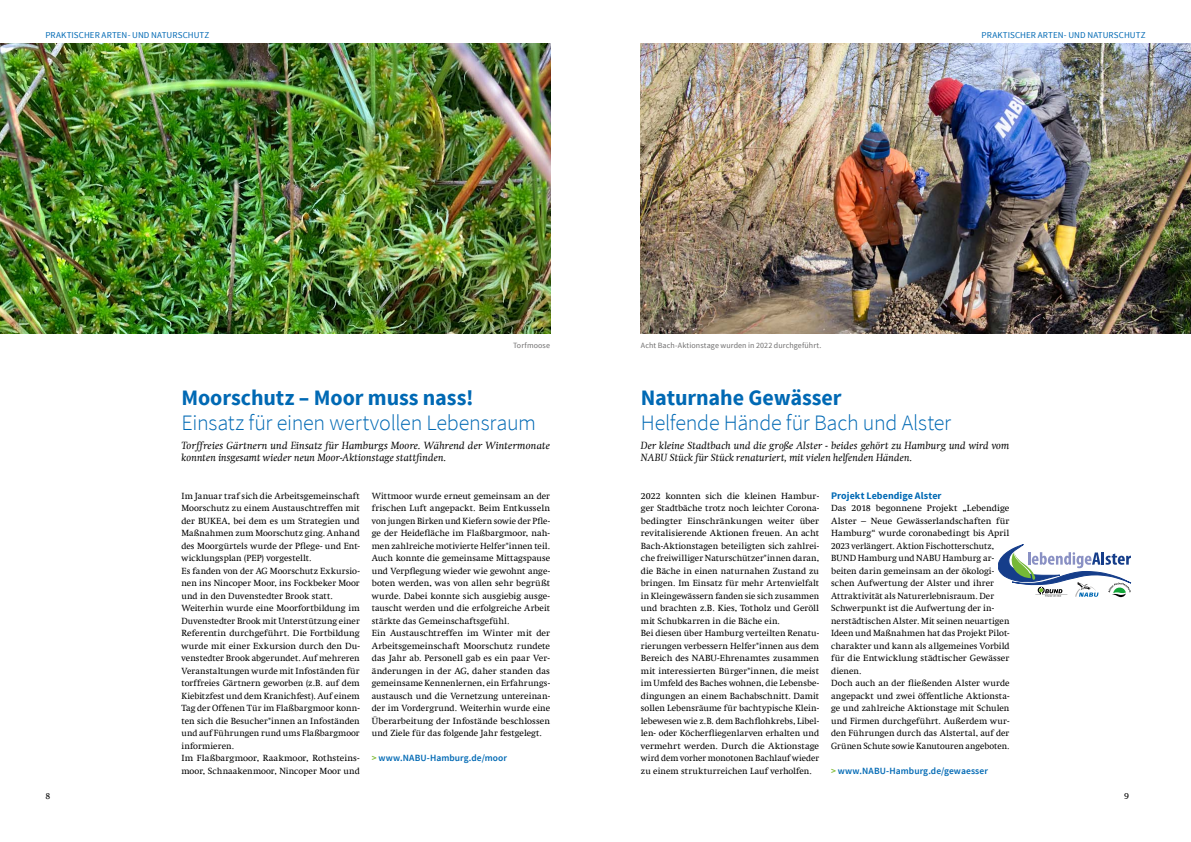
<style>
.page{position:relative;width:1191px;height:842px;background:#fff}
.page>*{position:absolute;margin:0;border:0;box-sizing:border-box;transform-origin:0 0}
.t1{font:300 22px "Source Sans Pro";letter-spacing:-.01em;color:#0069b4}
.t2{font:700 22px "Source Sans Pro";letter-spacing:-.005em;color:#0069b4}
.t3{font:italic 10.5px/12.5px "Swift Com";letter-spacing:.015em;color:#000}
.t4{font:700 10px "Source Sans Pro";letter-spacing:.005em;color:#0069b4}
.t5{font:600 9.5px "Source Sans Pro";letter-spacing:.01em;color:#0069b4}
.t6{font:9px/12.5px "Swift Com";letter-spacing:.01em;color:#000}
.t7{font:9px "Source Sans Pro";letter-spacing:.005em;color:#0069b4}
.t8{font:8px "Source Sans Pro";letter-spacing:.01em;color:#706f6f}
.s1{color:#79b82c}
</style>
<div class="page">
<img style="left:0;top:43px;width:550px;height:290px">
<img style="left:641px;top:43px;width:550px;height:290px">
<svg style="left:998px;top:544px;width:133px;height:53px"></svg>
<p class="t7" style="left:45px;top:29px;width:166px">PRAKTISCHER ARTEN- UND NATURSCHUTZ</p>
<p class="t7" style="left:981px;top:29px;width:166px">PRAKTISCHER ARTEN- UND NATURSCHUTZ</p>
<p class="t8" style="left:513px;top:340px;width:39px">Torfmoose</p>
<h1 class="t2" style="left:181px;top:383px;width:293px">Moorschutz – Moor muss nass!</h1>
<h1 class="t1" style="left:181px;top:409px;width:356px">Einsatz für einen wertvollen Lebensraum</h1>
<p class="t3" style="left:181px;top:439px;width:370px">Torffreies Gärtnern und Einsatz für Hamburgs Moore. Während der Wintermonate konnten insgesamt wieder neun Moor-Aktionstage stattfinden.</p>
<p class="t6" style="left:181px;top:489px;width:180px">Im Januar traf sich die Arbeitsgemeinschaft Moorschutz zu einem Austauschtreffen mit der BUKEA, bei dem es um Strategien und Maßnahmen zum Moorschutz ging. Anhand des Moorgürtels wurde der Pflege- und Ent&shy;wicklungsplan (PEP) vorgestellt.<br>Es fanden von der AG Moorschutz Exkursio&shy;nen ins Nincoper Moor, ins Fockbeker Moor und in den Duvenstedter Brook statt.<br>Weiterhin wurde eine Moorfortbildung im Duvenstedter Brook mit Unterstützung einer Referentin durchgeführt. Die Fortbildung wurde mit einer Exkursion durch den Du&shy;venstedter Brook abgerundet. Auf mehreren Veranstaltungen wurde mit Infoständen für torffreies Gärtnern geworben (z.B. auf dem Kiebitzfest und dem Kranichfest). Auf einem Tag der Offenen Tür im Flaßbargmoor konn&shy;ten sich die Besucher*innen an Infoständen und auf Führungen rund ums Flaßbargmoor informieren.<br>Im Flaßbargmoor, Raakmoor, Rothsteins&shy;moor, Schnaakenmoor, Nincoper Moor und</p>
<p class="t6" style="left:372px;top:489px;width:180px">Wittmoor wurde erneut gemeinsam an der frischen Luft angepackt. Beim Entkusseln von jungen Birken und Kiefern sowie der Pfle&shy;ge der Heidefläche im Flaßbargmoor, nah&shy;men zahlreiche motivierte Helfer*innen teil.<br>Auch konnte die gemeinsame Mittagspause und Verpflegung wieder wie gewohnt ange&shy;boten werden, was von allen sehr begrüßt wurde. Dabei konnte sich ausgiebig ausge&shy;tauscht werden und die erfolgreiche Arbeit stärkte das Gemeinschaftsgefühl.<br>Ein Austauschtreffen im Winter mit der Arbeitsgemeinschaft Moorschutz rundete das Jahr ab. Personell gab es ein paar Ver&shy;änderungen in der AG, daher standen das gemeinsame Kennenlernen, ein Erfahrungs&shy;austausch und die Vernetzung untereinan&shy;der im Vordergrund. Weiterhin wurde eine Überarbeitung der Infostände beschlossen und Ziele für das folgende Jahr festgelegt.</p>
<p class="t5" style="left:372px;top:752px;width:137px"><span class="s1">&gt;</span> www.NABU-Hamburg.de/moor</p>
<p class="t8" style="left:641px;top:340px;width:182px">Acht Bach-Aktionstage wurden in 2022 durchgeführt.</p>
<h1 class="t2" style="left:641px;top:383px;width:202px">Naturnahe Gewässer</h1>
<h1 class="t1" style="left:641px;top:409px;width:312px">Helfende Hände für Bach und Alster</h1>
<p class="t3" style="left:641px;top:439px;width:370px">Der kleine Stadtbach und die große Alster - beides gehört zu Hamburg und wird vom<br>NABU Stück für Stück renaturiert, mit vielen helfenden Händen.</p>
<p class="t6" style="left:641px;top:489px;width:180px">2022 konnten sich die kleinen Hambur&shy;ger Stadtbäche trotz noch leichter Corona&shy;bedingter Einschränkungen weiter über revitalisierende Aktionen freuen. An acht Bach-Aktionstagen beteiligten sich zahlrei&shy;che freiwilliger Naturschützer*innen daran, die Bäche in einen naturnahen Zustand zu bringen. Im Einsatz für mehr Artenvielfalt in Kleingewässern fanden sie sich zusammen und brachten z.B. Kies, Totholz und Geröll mit Schubkarren in die Bäche ein.<br>Bei diesen über Hamburg verteilten Renatu&shy;rierungen verbessern Helfer*innen aus dem Bereich des NABU-Ehrenamtes zusammen mit interessierten Bürger*innen, die meist im Umfeld des Baches wohnen, die Lebensbe&shy;dingungen an einem Bachabschnitt. Damit sollen Lebensräume für bachtypische Klein&shy;lebewesen wie z.B. dem Bachflohkrebs, Libel&shy;len- oder Köcherfliegenlarven erhalten und vermehrt werden. Durch die Aktionstage wird dem vorher monotonen Bachlauf wieder zu einem strukturreichen Lauf verholfen.</p>
<p class="t4" style="left:831px;top:489px;width:112px">Projekt Lebendige Alster</p>
<p class="t6" style="left:831px;top:502px;width:180px">Das 2018 begonnene Projekt „Lebendige Alster – Neue Gewässerlandschaften für Hamburg“ wurde coronabedingt bis April 2023 verlängert. Aktion Fischotterschutz, BUND Hamburg und NABU Hamburg ar&shy;beiten darin gemeinsam an der ökologi&shy;schen Aufwertung der Alster und ihrer Attraktivität als Naturerlebnisraum. Der Schwerpunkt ist die Aufwertung der in&shy;nerstädtischen Alster. Mit seinen neuartigen Ideen und Maßnahmen hat das Projekt Pilot&shy;charakter und kann als allgemeines Vorbild für die Entwicklung städtischer Gewässer dienen.<br>Doch auch an der fließenden Alster wurde angepackt und zwei öffentliche Aktionsta&shy;ge und zahlreiche Aktionstage mit Schulen und Firmen durchgeführt. Außerdem wur&shy;den Führungen durch das Alstertal, auf der Grünen Schute sowie Kanutouren angeboten.</p>
<p class="t5" style="left:831px;top:764px;width:158px"><span class="s1">&gt;</span> www.NABU-Hamburg.de/gewaesser</p>
<p class="t6" style="left:45px;top:789px;width:6px">8</p>
<p class="t6" style="left:1124px;top:789px;width:6px">9</p>
</div>
